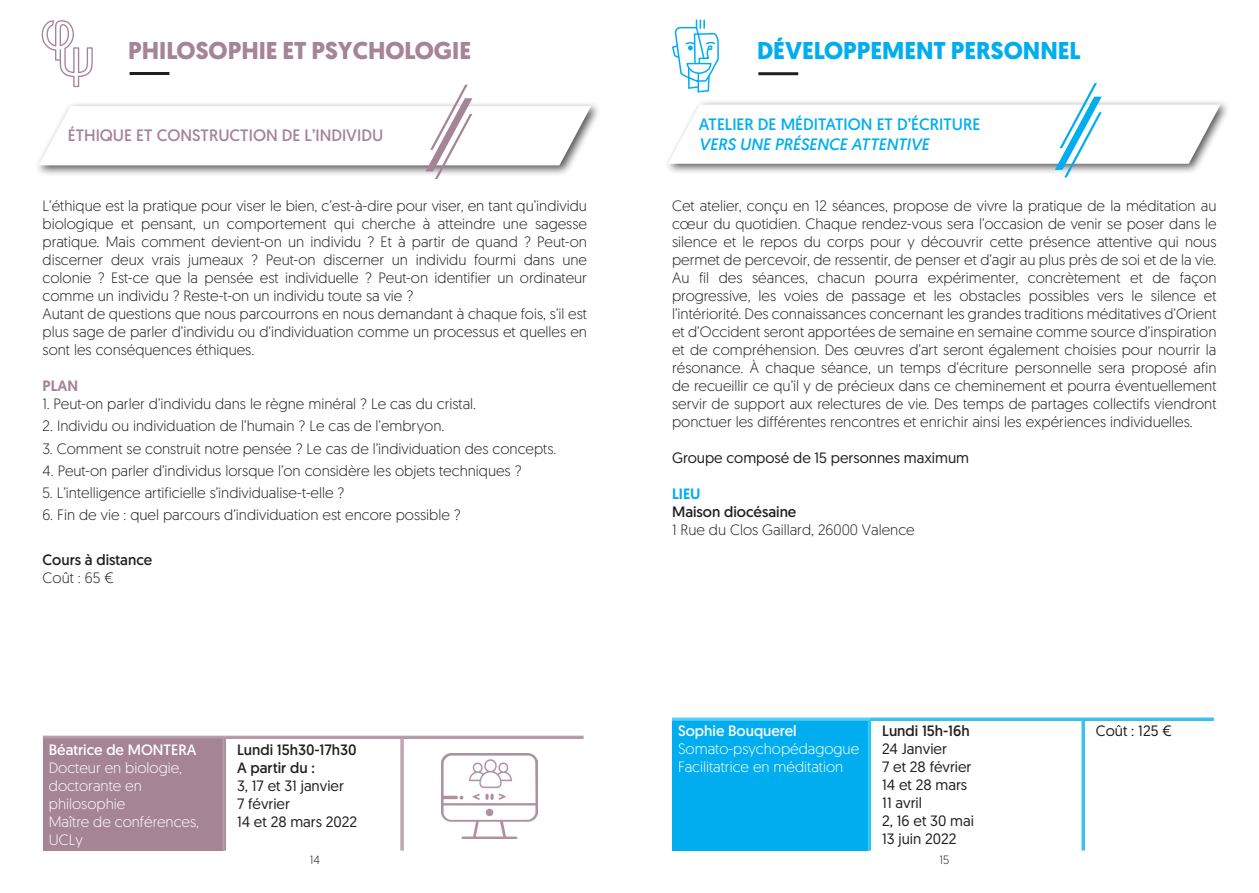
<style>
.page{position:relative;width:1259px;height:893px;background:#fff}
.page>*{position:absolute;margin:0;border:0;box-sizing:border-box;transform-origin:0 0}
.t1{font:700 24.3px "Geomanist";color:#a58495}
.t2{font:700 24.3px "Geomanist";color:#00aeef}
.t3{font:16.5px "Geomanist";color:#a58495}
.t4{font:16.5px "Geomanist";color:#00aeef}
.t5{font:italic 16.5px "Geomanist";color:#00aeef}
.t6{font:300 15px/18px "Geomanist";color:#231f20;text-align:justify}
.t7{font:15px "Geomanist";color:#231f20}
.t8{font:300 15px/18px "Geomanist";color:#fff}
.t9{font:15px "Geomanist";color:#231f20}
.t10{font:15px "Geomanist";color:#fff}
.t11{font:500 15px "Geomanist";color:#00aeef}
.t12{font:500 15px "Geomanist";color:#a58495}
.t13{font:300 12px "Geomanist";color:#231f20}
</style>
<div class="page">
<div style="left:664px;top:99px;width:566px;height:76px;background:#231f20;opacity:.75"></div>
<svg style="left:668px;top:19px;width:552px;height:158px"></svg>
<div style="left:672px;top:719px;width:197px;height:131px;background:#00aeef"></div>
<hr style="left:871px;top:718px;width:212px;height:1px;background:#00aeef">
<hr style="left:871px;top:719px;width:212px;height:1px;background:#00aeef">
<hr style="left:871px;top:720px;width:211px;height:1px;background:#00aeef">
<hr style="left:1083px;top:718px;width:131px;height:1px;background:#00aeef">
<hr style="left:1083px;top:719px;width:131px;height:1px;background:#00aeef">
<hr style="left:1083px;top:720px;width:131px;height:1px;background:#00aeef">
<hr style="left:1081px;top:721px;width:1px;height:129px;background:#00aeef">
<hr style="left:1083px;top:721px;width:1px;height:129px;background:#00aeef">
<hr style="left:672px;top:718px;width:199px;height:1px;background:#22c2f3">
<hr style="left:672px;top:719px;width:197px;height:1px;background:#22c2f3">
<hr style="left:672px;top:720px;width:197px;height:1px;background:#22c2f3">
<hr style="left:868px;top:721px;width:1px;height:129px;background:#22c2f3">
<hr style="left:869px;top:719px;width:1px;height:131px;background:#22c2f3">
<hr style="left:870px;top:719px;width:1px;height:131px;background:#22c2f3">
<div style="left:34px;top:101px;width:567px;height:76px;background:#231f20;opacity:.75"></div>
<svg style="left:39px;top:20px;width:552px;height:159px"></svg>
<div style="left:43px;top:737px;width:181px;height:113px;background:#a58495"></div>
<hr style="left:43px;top:736px;width:181px;height:1px;background:#a58495">
<hr style="left:224px;top:736px;width:178px;height:1px;background:#a58495">
<hr style="left:224px;top:737px;width:178px;height:1px;background:#a58495">
<hr style="left:225px;top:738px;width:176px;height:1px;background:#a58495">
<hr style="left:224px;top:737px;width:1px;height:113px;background:#a58495">
<hr style="left:225px;top:739px;width:1px;height:111px;background:#a58495">
<hr style="left:400px;top:739px;width:1px;height:111px;background:#a58495">
<hr style="left:402px;top:737px;width:1px;height:113px;background:#a58495">
<hr style="left:403px;top:739px;width:1px;height:111px;background:#a58495">
<hr style="left:402px;top:736px;width:181px;height:1px;background:#a58495">
<hr style="left:402px;top:737px;width:181px;height:1px;background:#a58495">
<hr style="left:403px;top:738px;width:180px;height:1px;background:#a58495">
<img style="left:442px;top:753px;width:95px;height:85px">
<p class="t1" style="left:128px;top:34px;width:344px">PHILOSOPHIE ET PSYCHOLOGIE</p>
<p class="t2" style="left:757px;top:35px;width:325px">DÉVELOPPEMENT PERSONNEL</p>
<p class="t3" style="left:68px;top:125px;width:317px">ÉTHIQUE ET CONSTRUCTION DE L’INDIVIDU</p>
<p class="t6" style="left:43px;top:196px;width:546px">L’éthique est la pratique pour viser le bien, c’est-à-dire pour viser, en tant qu’individu biologique et pensant, un comportement qui cherche à atteindre une sagesse pratique. Mais comment devient-on un individu ? Et à partir de quand ? Peut-on discerner deux vrais jumeaux ? Peut-on discerner un individu fourmi dans une colonie ? Est-ce que la pensée est individuelle ? Peut-on identifier un ordinateur comme un individu ? Reste-t-on un individu toute sa vie ?</p>
<p class="t6" style="left:43px;top:304px;width:546px">Autant de questions que nous parcourrons en nous demandant à chaque fois, s’il est plus sage de parler d’individu ou d’individuation comme un processus et quelles en sont les conséquences éthiques.</p>
<p class="t12" style="left:43px;top:376px;width:37px">PLAN</p>
<p class="t6" style="left:43px;top:394px;width:435px">1. Peut-on parler d’individu dans le règne minéral ? Le cas du cristal.</p>
<p class="t6" style="left:43px;top:417px;width:403px">2. Individu ou individuation de l’humain ? Le cas de l’embryon.</p>
<p class="t6" style="left:43px;top:439px;width:515px">3. Comment se construit notre pensée ? Le cas de l’individuation des concepts.</p>
<p class="t6" style="left:43px;top:461px;width:480px">4. Peut-on parler d’individus lorsque l’on considère les objets techniques ?</p>
<p class="t6" style="left:43px;top:483px;width:303px">5. L’intelligence artificielle s’individualise-t-elle ?</p>
<p class="t6" style="left:43px;top:506px;width:420px">6. Fin de vie : quel parcours d’individuation est encore possible ?</p>
<p class="t9" style="left:43px;top:550px;width:111px">Cours à distance</p>
<p class="t6" style="left:43px;top:568px;width:73px">Coût : 65 €</p>
<p class="t10" style="left:49px;top:739px;width:149px">Béatrice de MONTERA</p>
<p class="t8" style="left:49px;top:758px;width:135px">Docteur en biologie, doctorante en philosophie</p>
<p class="t8" style="left:49px;top:812px;width:152px">Maître de conférences,<br>UCLy</p>
<p class="t9" style="left:237px;top:739px;width:121px">Lundi 15h30-17h30</p>
<p class="t9" style="left:237px;top:757px;width:79px">A partir du :</p>
<p class="t7" style="left:237px;top:775px;width:108px">3, 17 et 31 janvier</p>
<p class="t7" style="left:237px;top:793px;width:54px">7 février</p>
<p class="t7" style="left:237px;top:811px;width:121px">14 et 28 mars 2022</p>
<p class="t4" style="left:699px;top:114px;width:283px">ATELIER DE MÉDITATION ET D’ÉCRITURE</p>
<p class="t5" style="left:699px;top:134px;width:232px">VERS UNE PRÉSENCE ATTENTIVE</p>
<p class="t6" style="left:672px;top:196px;width:546px">Cet atelier, conçu en 12 séances, propose de vivre la pratique de la méditation au cœur du quotidien. Chaque rendez-vous sera l’occasion de venir se poser dans le silence et le repos du corps pour y découvrir cette présence attentive qui nous permet de percevoir, de ressentir, de penser et d’agir au plus près de soi et de la vie.</p>
<p class="t6" style="left:672px;top:268px;width:546px">Au fil des séances, chacun pourra expérimenter, concrètement et de façon progressive, les voies de passage et les obstacles possibles vers le silence et l’intériorité. Des connaissances concernant les grandes traditions méditatives d’Orient et d’Occident seront apportées de semaine en semaine comme source d’inspiration et de compréhension. Des œuvres d’art seront également choisies pour nourrir la résonance. À chaque séance, un temps d’écriture personnelle sera proposé afin de recueillir ce qu’il y de précieux dans ce cheminement et pourra éventuellement servir de support aux relectures de vie. Des temps de partages collectifs viendront ponctuer les différentes rencontres et enrichir ainsi les expériences individuelles.</p>
<p class="t7" style="left:672px;top:448px;width:298px">Groupe composé de 15 personnes maximum</p>
<p class="t11" style="left:672px;top:484px;width:30px">LIEU</p>
<p class="t9" style="left:672px;top:502px;width:126px">Maison diocésaine</p>
<p class="t6" style="left:672px;top:520px;width:244px">1 Rue du Clos Gaillard, 26000 Valence</p>
<p class="t10" style="left:678px;top:721px;width:120px">Sophie Bouquerel</p>
<p class="t8" style="left:678px;top:740px;width:183px">Somato-psychopédagogue</p>
<p class="t8" style="left:678px;top:758px;width:167px">Facilitatrice en méditation</p>
<p class="t9" style="left:882px;top:721px;width:89px">Lundi 15h-16h</p>
<p class="t7" style="left:882px;top:739px;width:66px">24 Janvier</p>
<p class="t7" style="left:882px;top:757px;width:91px">7 et 28 février</p>
<p class="t7" style="left:882px;top:775px;width:86px">14 et 28 mars</p>
<p class="t7" style="left:882px;top:793px;width:41px">11 avril</p>
<p class="t7" style="left:882px;top:811px;width:93px">2, 16 et 30 mai</p>
<p class="t7" style="left:882px;top:829px;width:76px">13 juin 2022</p>
<p class="t7" style="left:1096px;top:721px;width:78px">Coût : 125 €</p>
<p class="t13" style="left:310px;top:852px;width:12px">14</p>
<p class="t13" style="left:939px;top:852px;width:11px">15</p>
</div>
